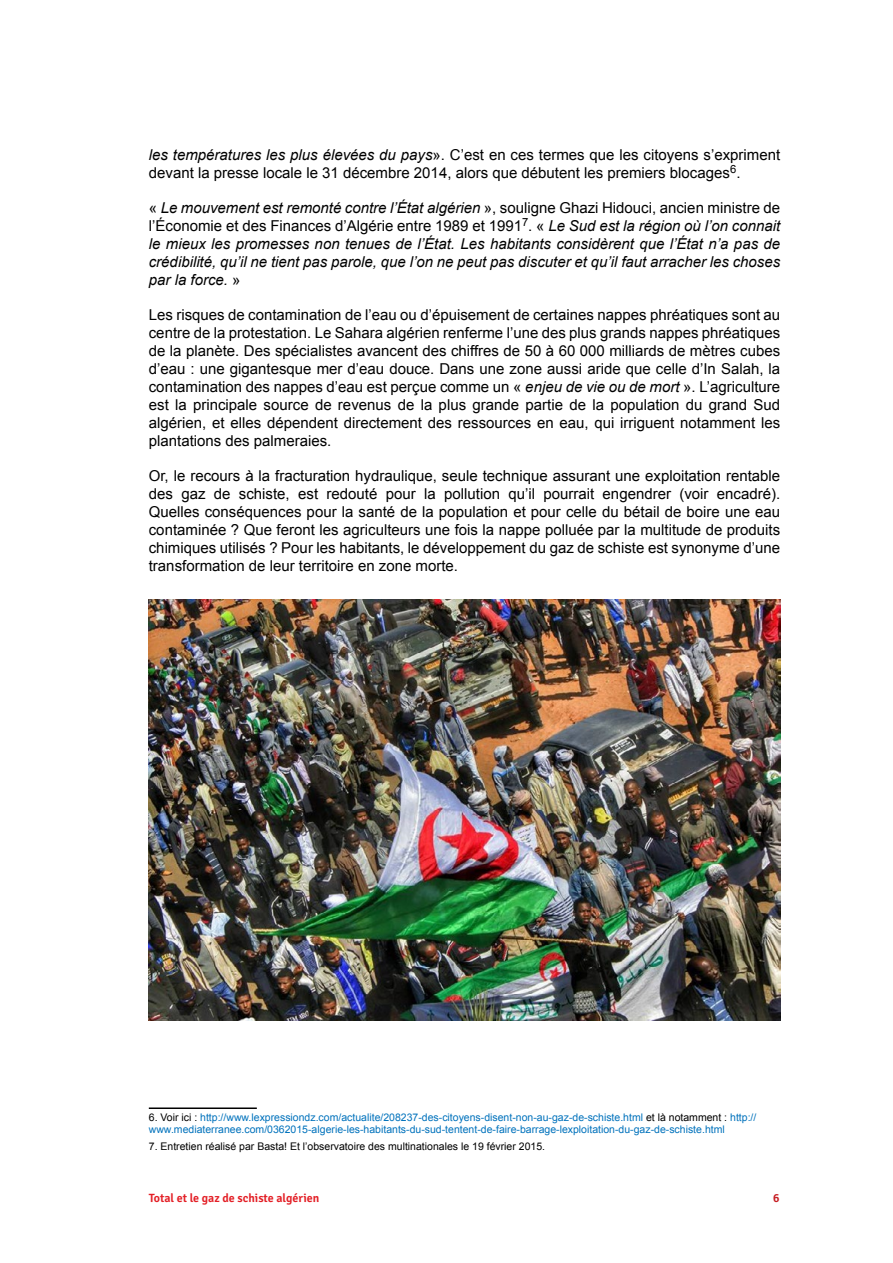
<style>
.page{position:relative;width:893px;height:1263px;background:#fff}
.page>*{position:absolute;margin:0;border:0;box-sizing:border-box;transform-origin:0 0}
.t1{font:15px/18px "Arial";color:#000;text-align:justify}
.t2{font:italic 15px/18px "Arial";color:#000;text-align:justify}
.t3{font:600 12px "Signika";color:#e31e25}
.t4{font:600 12px "Signika";color:#c61d23}
.t5{font:10.5px/12.6px "Arial";color:#0072bc}
.t6{font:10.5px "Arial";color:#000}
.s1{font-style:italic}
.s2{font-style:normal}
.s3{color:#000}
</style>
<div class="page">
<hr style="left:149px;top:1107px;width:108px;height:2px;background:#000">
<img style="left:149px;top:600px;width:631px;height:420px">
<p class="t1" style="left:149px;top:145px;width:633px"><span class="s1">les températures les plus élevées du pays</span>». C’est en ces termes que les citoyens s’expriment devant la presse locale le 31 décembre 2014, alors que débutent les premiers blocages<sup>6</sup>.</p>
<p class="t2" style="left:149px;top:199px;width:633px"><span class="s2">«</span> Le mouvement est remonté contre l’État algérien <span class="s2">», souligne Ghazi Hidouci, ancien ministre de l’Économie et des Finances d’Algérie entre 1989 et 1991</span><sup>7</sup><span class="s2">. «</span> Le Sud est la région où l’on connait le mieux les promesses non tenues de l’État. Les habitants considèrent que l’État n’a pas de crédibilité, qu’il ne tient pas parole, que l’on ne peut pas discuter et qu’il faut arracher les choses par la force. <span class="s2">»</span></p>
<p class="t1" style="left:149px;top:305px;width:633px">Les risques de contamination de l’eau ou d’épuisement de certaines nappes phréatiques sont au centre de la protestation. Le Sahara algérien renferme l’une des plus grands nappes phréatiques de la planète. Des spécialistes avancent des chiffres de 50 à 60 000 milliards de mètres cubes d’eau : une gigantesque mer d’eau douce. Dans une zone aussi aride que celle d’In Salah, la contamination des nappes d’eau est perçue comme un « <span class="s1">enjeu de vie ou de mort</span> ». L’agriculture est la principale source de revenus de la plus grande partie de la population du grand Sud algérien, et elles dépendent directement des ressources en eau, qui irriguent notamment les plantations des palmeraies.</p>
<p class="t1" style="left:149px;top:466px;width:633px">Or, le recours à la fracturation hydraulique, seule technique assurant une exploitation rentable des gaz de schiste, est redouté pour la pollution qu’il pourrait engendrer (voir encadré).<br>Quelles conséquences pour la santé de la population et pour celle du bétail de boire une eau contaminée ? Que feront les agriculteurs une fois la nappe polluée par la multitude de produits chimiques utilisés ? Pour les habitants, le développement du gaz de schiste est synonyme d’une transformation de leur territoire en zone morte.</p>
<p class="t5" style="left:149px;top:1111px;width:609px"><span class="s3">6. Voir ici :</span> http://www.lexpressiondz.com/actualite/208237-des-citoyens-disent-non-au-gaz-de-schiste.html <span class="s3">et là notamment :</span> http:// www.mediaterranee.com/0362015-algerie-les-habitants-du-sud-tentent-de-faire-barrage-lexploitation-du-gaz-de-schiste.html</p>
<p class="t6" style="left:149px;top:1139px;width:398px">7. Entretien réalisé par Basta! Et l’observatoire des multinationales le 19 février 2015.</p>
<p class="t3" style="left:149px;top:1191px;width:172px">Total et le gaz de schiste algérien</p>
<p class="t4" style="left:773px;top:1191px;width:8px">6</p>
</div>
